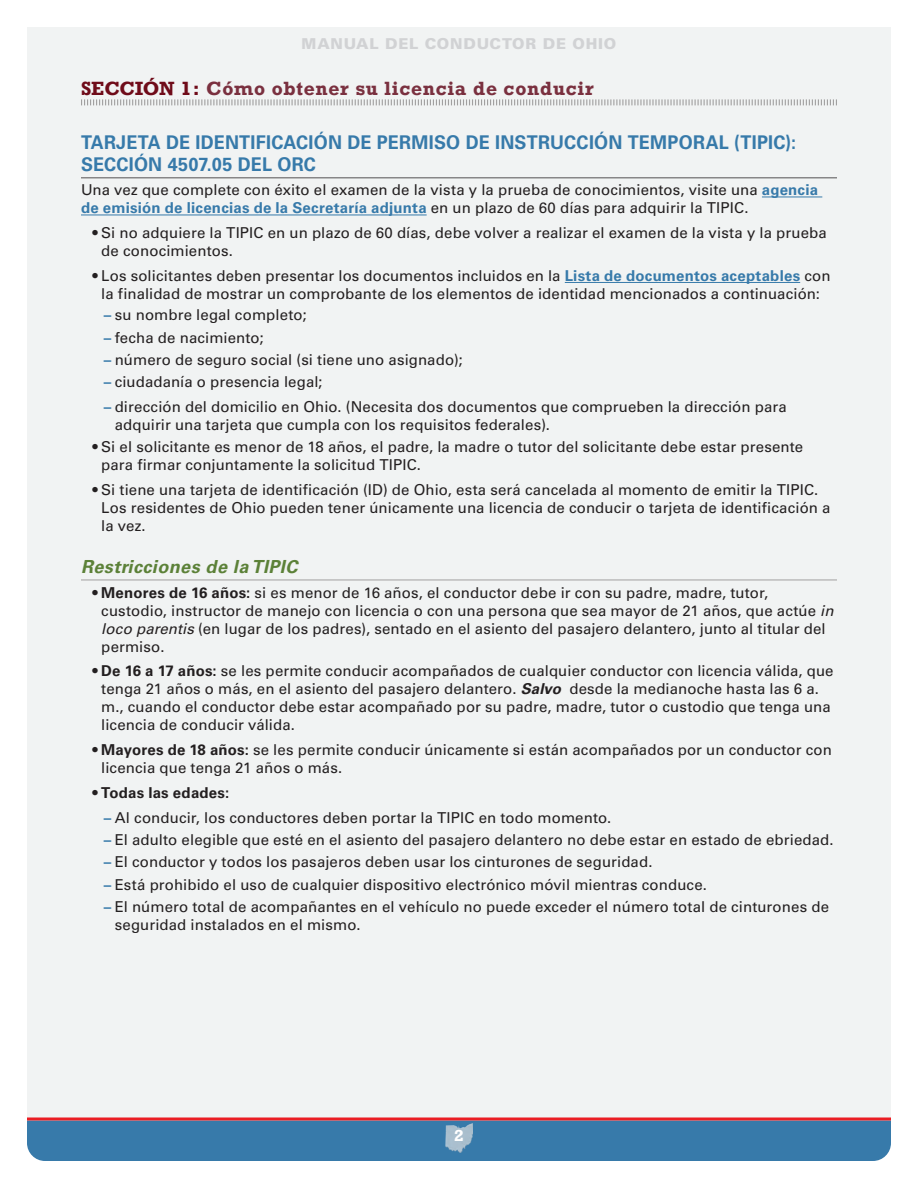
<style>
.page{position:relative;width:918px;height:1188px;background:#fff}
.page>*{position:absolute;margin:0;border:0;box-sizing:border-box;transform-origin:0 0}
.t1{font:700 18.9px/21.6px "Univers LT Std";letter-spacing:.015em;color:#377aaa;scale:.95 1}
.t2{font:700 18px "Rockwell";letter-spacing:.035em;color:#7a303f}
.t3{font:italic 700 18px "Univers LT Std";letter-spacing:.025em;color:#5c8138}
.t4{font:15px/18px "Univers LT Std";letter-spacing:.01em;color:#231f20}
.t5{font:900 15px "Univers LT Std";letter-spacing:.05em;color:#d1d2d4}
.t6{font:700 15px "Univers LT Std";letter-spacing:.015em;color:#231f20}
.t7{font:700 15px "Rockwell";color:#fff}
.s1{color:#6f0b19}
.s2{font-weight:700;color:#377aaa}
.s3{font-weight:700}
.s4{font-style:italic}
.s5{font-weight:700;font-style:italic}
</style>
<div class="page">
<div style="left:27px;top:27px;width:864px;height:1093px;background:#f1f3f3"></div>
<div style="left:27px;top:1120px;width:864px;height:41px;background:#377aaa"></div>
<hr style="left:27px;top:1118px;width:864px;height:2px;background:#ea1d23">
<img style="left:445px;top:1123px;width:28px;height:30px">
<hr style="left:81px;top:177px;width:756px;height:1px;background:#525051">
<hr style="left:762px;top:197px;width:60px;height:1px;background:#377aaa">
<hr style="left:81px;top:215px;width:346px;height:1px;background:#377aaa">
<hr style="left:565px;top:282px;width:235px;height:1px;background:#377aaa">
<hr style="left:81px;top:580px;width:756px;height:1px;background:#a1a0a0">
<svg style="left:81px;top:99px;width:756px;height:7px"></svg>
<p class="t5" style="left:302px;top:35px;width:316px">MANUAL DEL CONDUCTOR DE OHIO</p>
<p class="t2" style="left:81px;top:77px;width:515px"><span class="s1">SECCIÓN 1:</span> Cómo obtener su licencia de conducir</p>
<p class="t1" style="left:81px;top:132px;width:754px">TARJETA DE IDENTIFICACIÓN DE PERMISO DE INSTRUCCIÓN TEMPORAL (TIPIC):<br>SECCIÓN 4507.05 DEL ORC</p>
<p class="t4" style="left:81px;top:181px;width:739px">Una vez que complete con éxito el examen de la vista y la prueba de conocimientos, visite una <span class="s2">agencia de emisión de licencias de la Secretaría adjunta</span> en un plazo de 60 días para adquirir la TIPIC.</p>
<p class="t4" style="left:101px;top:224px;width:727px;text-indent:-9px">• Si no adquiere la TIPIC en un plazo de 60 días, debe volver a realizar el examen de la vista y la prueba de conocimientos.</p>
<p class="t4" style="left:93px;top:267px;width:739px;text-align:center">• Los solicitantes deben presentar los documentos incluidos en la <span class="s2">Lista de documentos aceptables</span> con la finalidad de mostrar un comprobante de los elementos de identidad mencionados a continuación:</p>
<p class="t4" style="left:104px;top:306px;width:204px"><span class="s2">–</span> su nombre legal completo;</p>
<p class="t4" style="left:104px;top:328px;width:161px"><span class="s2">–</span> fecha de nacimiento;</p>
<p class="t4" style="left:104px;top:351px;width:360px"><span class="s2">–</span> número de seguro social (si tiene uno asignado);</p>
<p class="t4" style="left:104px;top:373px;width:220px"><span class="s2">–</span> ciudadanía o presencia legal;</p>
<p class="t4" style="left:115px;top:398px;width:673px;text-indent:-11px"><span class="s2">–</span> dirección del domicilio en Ohio. (Necesita dos documentos que comprueben la dirección para adquirir una tarjeta que cumpla con los requisitos federales).</p>
<p class="t4" style="left:101px;top:438px;width:704px;text-indent:-9px">• Si el solicitante es menor de 18 años, el padre, la madre o tutor del solicitante debe estar presente para firmar conjuntamente la solicitud TIPIC.</p>
<p class="t4" style="left:101px;top:481px;width:731px;text-indent:-9px">• Si tiene una tarjeta de identificación (ID) de Ohio, esta será cancelada al momento de emitir la TIPIC.<br>Los residentes de Ohio pueden tener únicamente una licencia de conducir o tarjeta de identificación a la vez.</p>
<p class="t3" style="left:81px;top:556px;width:218px">Restricciones de la TIPIC</p>
<p class="t4" style="left:101px;top:583px;width:734px;text-indent:-9px"><span class="s3">• Menores de 16 años:</span> si es menor de 16 años, el conductor debe ir con su padre, madre, tutor, custodio, instructor de manejo con licencia o con una persona que sea mayor de 21 años, que actúe <span class="s4">in loco parentis</span> (en lugar de los padres), sentado en el asiento del pasajero delantero, junto al titular del permiso.</p>
<p class="t4" style="left:101px;top:662px;width:734px;text-indent:-9px"><span class="s3">• De 16 a 17 años:</span> se les permite conducir acompañados de cualquier conductor con licencia válida, que tenga 21 años o más, en el asiento del pasajero delantero. <span class="s5">Salvo</span> desde la medianoche hasta las 6 a. m., cuando el conductor debe estar acompañado por su padre, madre, tutor o custodio que tenga una licencia de conducir válida.</p>
<p class="t4" style="left:101px;top:741px;width:732px;text-indent:-9px"><span class="s3">• Mayores de 18 años:</span> se les permite conducir únicamente si están acompañados por un conductor con licencia que tenga 21 años o más.</p>
<p class="t6" style="left:93px;top:784px;width:138px">• Todas las edades:</p>
<p class="t4" style="left:104px;top:808px;width:509px"><span class="s2">–</span> Al conducir, los conductores deben portar la TIPIC en todo momento.</p>
<p class="t4" style="left:104px;top:831px;width:731px"><span class="s2">–</span> El adulto elegible que esté en el asiento del pasajero delantero no debe estar en estado de ebriedad.</p>
<p class="t4" style="left:104px;top:853px;width:550px"><span class="s2">–</span> El conductor y todos los pasajeros deben usar los cinturones de seguridad.</p>
<p class="t4" style="left:104px;top:875px;width:605px"><span class="s2">–</span> Está prohibido el uso de cualquier dispositivo electrónico móvil mientras conduce.</p>
<p class="t4" style="left:115px;top:898px;width:716px;text-indent:-11px"><span class="s2">–</span> El número total de acompañantes en el vehículo no puede exceder el número total de cinturones de seguridad instalados en el mismo.</p>
<p class="t7" style="left:454px;top:1126px;width:11px">2</p>
</div>
